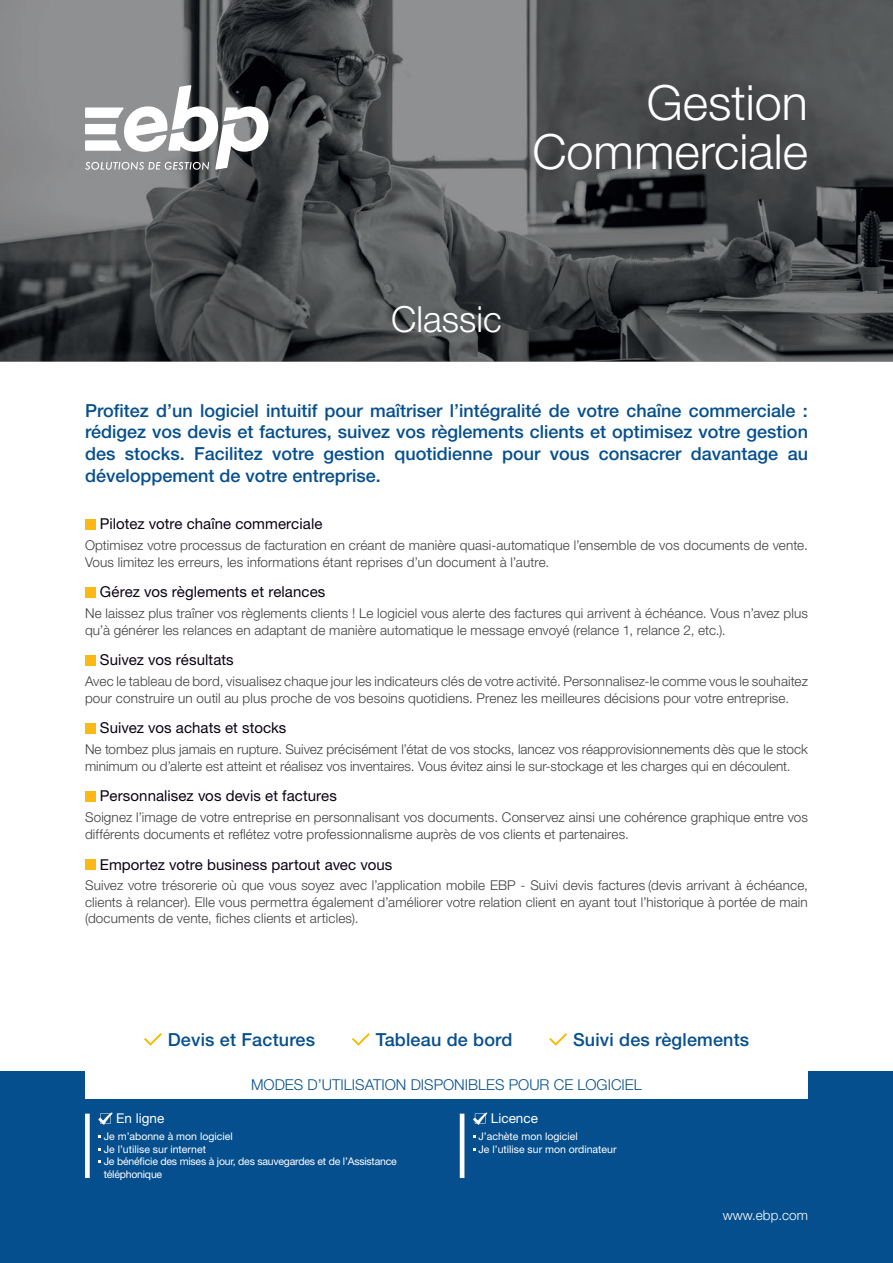
<style>
.page{position:relative;width:893px;height:1263px;background:#fff}
.page>*{position:absolute;margin:0;border:0;box-sizing:border-box;transform-origin:0 0}
.Titre-PF-2Lignes-_1e{font:300 48.6px "Helvetica Neue LT Std";color:#fff}
.Titre-FP-1Ligne-_1er{font:300 36px "Helvetica Neue LT Std";color:#fff}
.Texte-Description-_1{font:500 18px/21.6px "Helvetica Neue LT Std";color:#064f8e;text-align:justify}
.Texte-Réassurance-_1{font:500 18px "Helvetica Neue LT Std";letter-spacing:.01em;color:#064f8e}
.Titre-Point_Cles-_1e{font:15px "Helvetica Neue LT Std";letter-spacing:.005em;color:#0a0215}
.t1{font:300 15px "Helvetica Neue LT Std";color:#064f8e}
.Texte-Point_Cles-_1e{font:300 13.5px/16.5px "Helvetica Neue LT Std";letter-spacing:.01em;color:#3e3e3f}
.t2{font:13.5px "Helvetica Neue LT Std";color:#fff}
.t3{font:300 13.5px "Helvetica Neue LT Std";color:#fff}
.t4{font:10.5px "Helvetica Neue LT Std";color:#fff}
.t5{font:10.5px/12.6px "Helvetica Neue LT Std";letter-spacing:-.02em;color:#fff}
</style>
<div class="page">
<img style="left:0;top:0;width:893px;height:361px">
<div style="left:0;top:1071px;width:893px;height:192px;background:#064f8e"></div>
<svg style="left:85px;top:85px;width:183px;height:85px"></svg>
<div style="left:85px;top:519px;width:11px;height:10px;background:#fcb814"></div>
<div style="left:85px;top:587px;width:11px;height:10px;background:#fcb814"></div>
<div style="left:85px;top:655px;width:11px;height:10px;background:#fcb814"></div>
<div style="left:85px;top:723px;width:11px;height:10px;background:#fcb814"></div>
<div style="left:85px;top:791px;width:11px;height:10px;background:#fcb814"></div>
<div style="left:85px;top:859px;width:11px;height:10px;background:#fcb814"></div>
<svg style="left:144px;top:1033px;width:18px;height:12px"></svg>
<svg style="left:352px;top:1033px;width:18px;height:12px"></svg>
<svg style="left:549px;top:1033px;width:18px;height:12px"></svg>
<div style="left:85px;top:1071px;width:723px;height:27px;background:#fff"></div>
<div style="left:85px;top:1114px;width:5px;height:64px;background:#fff"></div>
<svg style="left:98px;top:1112px;width:15px;height:13px"></svg>
<hr style="left:460px;top:1114px;width:4px;height:64px;background:#fff">
<svg style="left:473px;top:1112px;width:14px;height:13px"></svg>
<p class="Titre-PF-2Lignes-_1e" style="left:647px;top:73px;width:163px">Gestion</p>
<p class="Titre-PF-2Lignes-_1e" style="left:532px;top:122px;width:277px">Commerciale</p>
<p class="Titre-FP-1Ligne-_1er" style="left:391px;top:297px;width:112px">Classic</p>
<p class="Texte-Description-_1" style="left:85px;top:399px;width:724px">Profitez d’un logiciel intuitif pour maîtriser l’intégralité de votre chaîne commerciale : rédigez vos devis et factures, suivez vos règlements clients et optimisez votre gestion des stocks. Facilitez votre gestion quotidienne pour vous consacrer davantage au développement de votre entreprise.</p>
<p class="Titre-Point_Cles-_1e" style="left:100px;top:515px;width:224px">Pilotez votre chaîne commerciale</p>
<p class="Texte-Point_Cles-_1e" style="left:85px;top:537px;width:724px">Optimisez votre processus de facturation en créant de manière quasi-automatique l’ensemble de vos documents de vente.<br>Vous limitez les erreurs, les informations étant reprises d’un document à l’autre.</p>
<p class="Titre-Point_Cles-_1e" style="left:100px;top:583px;width:227px">Gérez vos règlements et relances</p>
<p class="Texte-Point_Cles-_1e" style="left:85px;top:605px;width:724px">Ne laissez plus traîner vos règlements clients ! Le logiciel vous alerte des factures qui arrivent à échéance. Vous n’avez plus qu’à générer les relances en adaptant de manière automatique le message envoyé (relance 1, relance 2, etc.).</p>
<p class="Titre-Point_Cles-_1e" style="left:100px;top:651px;width:135px">Suivez vos résultats</p>
<p class="Texte-Point_Cles-_1e" style="left:85px;top:673px;width:724px">Avec le tableau de bord, visualisez chaque jour les indicateurs clés de votre activité. Personnalisez-le comme vous le souhaitez pour construire un outil au plus proche de vos besoins quotidiens. Prenez les meilleures décisions pour votre entreprise.</p>
<p class="Titre-Point_Cles-_1e" style="left:100px;top:719px;width:188px">Suivez vos achats et stocks</p>
<p class="Texte-Point_Cles-_1e" style="left:85px;top:741px;width:724px">Ne tombez plus jamais en rupture. Suivez précisément l’état de vos stocks, lancez vos réapprovisionnements dès que le stock minimum ou d’alerte est atteint et réalisez vos inventaires. Vous évitez ainsi le sur-stockage et les charges qui en découlent.</p>
<p class="Titre-Point_Cles-_1e" style="left:100px;top:787px;width:238px">Personnalisez vos devis et factures</p>
<p class="Texte-Point_Cles-_1e" style="left:85px;top:809px;width:724px">Soignez l’image de votre entreprise en personnalisant vos documents. Conservez ainsi une cohérence graphique entre vos différents documents et reflétez votre professionnalisme auprès de vos clients et partenaires.</p>
<p class="Titre-Point_Cles-_1e" style="left:100px;top:855px;width:294px">Emportez votre business partout avec vous</p>
<p class="Texte-Point_Cles-_1e" style="left:85px;top:877px;width:724px;text-align:justify">Suivez votre trésorerie où que vous soyez avec l’application mobile EBP - Suivi devis factures (devis arrivant à échéance, clients à relancer). Elle vous permettra également d’améliorer votre relation client en ayant tout l’historique à portée de main (documents de vente, fiches clients et articles).</p>
<p class="Texte-Réassurance-_1" style="left:168px;top:1029px;width:149px">Devis et Factures</p>
<p class="Texte-Réassurance-_1" style="left:376px;top:1029px;width:138px">Tableau de bord</p>
<p class="Texte-Réassurance-_1" style="left:573px;top:1029px;width:178px">Suivi des règlements</p>
<p class="t1" style="left:251px;top:1075px;width:392px">MODES D’UTILISATION DISPONIBLES POUR CE LOGICIEL</p>
<p class="t2" style="left:116px;top:1110px;width:50px">En ligne</p>
<p class="t4" style="left:104px;top:1130px;width:130px">Je m’abonne à mon logiciel</p>
<p class="t4" style="left:104px;top:1143px;width:104px">Je l’utilise sur internet</p>
<p class="t5" style="left:104px;top:1155px;width:295px">Je bénéficie des mises à jour, des sauvegardes et de l’Assistance téléphonique</p>
<p class="t2" style="left:491px;top:1110px;width:49px">Licence</p>
<p class="t4" style="left:478px;top:1130px;width:101px">J’achète mon logiciel</p>
<p class="t4" style="left:478px;top:1143px;width:140px">Je l’utilise sur mon ordinateur</p>
<p class="t3" style="left:723px;top:1207px;width:87px">www.ebp.com</p>
</div>
